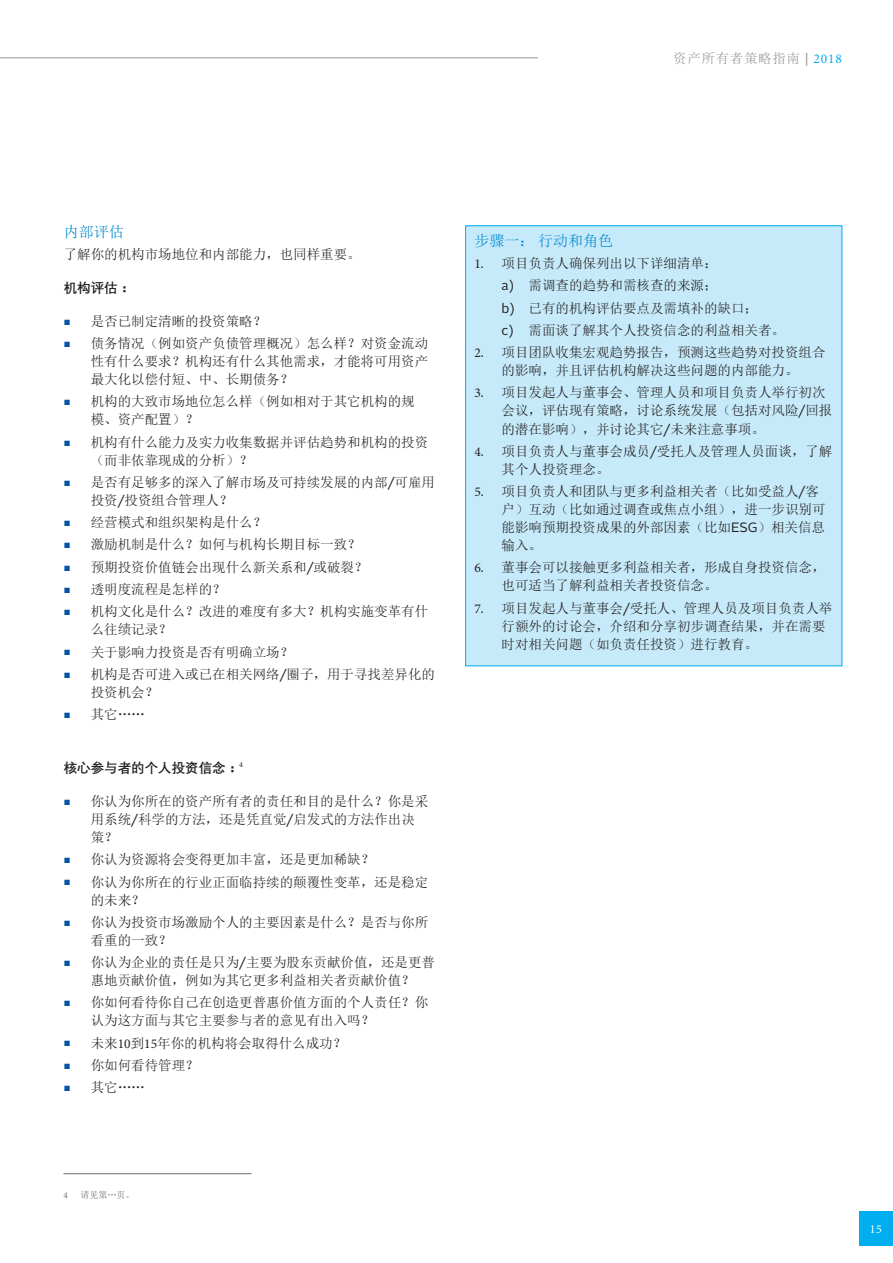
<style>
.page{position:relative;width:893px;height:1263px;background:#fff}
.page>*{position:absolute;margin:0;border:0;box-sizing:border-box;transform-origin:0 0}
._6_Paragraph_SubSub{font:15px "Sim Sun";color:#0087cd}
._2_Body{font:13.5px/18px "Sim Sun";color:#231f20}
._2_Body-2{font:700 13.5px "Deng Xian";color:#231f20}
.t1{font:13.5px "Sim Sun";letter-spacing:.05em;color:#939598}
.t2{font:12px "Minion Pro";color:#fff}
.Notes{font:9px "Sim Sun";color:#6c6d70}
.Notes-2{font:9px "Minion Pro";color:#6c6d70}
.s1{font-family:"Alright Sans"}
.s2{font-family:"Minion Pro";color:#00aeef}
.s3{font-family:"Alright Sans";font-size:7.5px;color:#0154a6}
.s4{font-family:"Minion Pro"}
</style>
<div class="page">
<div style="left:859px;top:1212px;width:34px;height:34px;background:#00aeef"></div>
<hr style="left:0;top:57px;width:538px;height:1px;background:#939598">
<div style="left:466px;top:226px;width:376px;height:440px;background:#c6eafa"></div>
<hr style="left:63px;top:1173px;width:189px;height:1px;background:#6c6d70">
<p class="t1" style="left:673px;top:52px;width:170px">资产所有者策略指南 <span class="s1">|</span> <span class="s2">2018</span></p>
<p class="_6_Paragraph_SubSub" style="left:64px;top:224px;width:61px">内部评估</p>
<p class="_2_Body" style="left:64px;top:245px;width:298px">了解你的机构市场地位和内部能力，也同样重要。</p>
<p class="_2_Body-2" style="left:64px;top:278px;width:69px">机构评估：</p>
<p class="_2_Body" style="left:64px;top:312px;width:204px"><span class="s3">■</span> 是否已制定清晰的投资策略？</p>
<p class="_2_Body" style="left:91px;top:334px;width:339px;text-align:justify;text-indent:-27px"><span class="s3">■</span> 债务情况（例如资产负债管理概况）怎么样？对资金流动性有什么要求？机构还有什么其他需求，才能将可用资产最大化以偿付短、中、长期债务？</p>
<p class="_2_Body" style="left:91px;top:393px;width:326px;text-indent:-27px"><span class="s3">■</span> 机构的大致市场地位怎么样（例如相对于其它机构的规模、资产配置）？</p>
<p class="_2_Body" style="left:91px;top:433px;width:339px;text-indent:-27px"><span class="s3">■</span> 机构有什么能力及实力收集数据并评估趋势和机构的投资（而非依靠现成的分析）？</p>
<p class="_2_Body" style="left:91px;top:473px;width:346px;text-indent:-27px"><span class="s3">■</span> 是否有足够多的深入了解市场及可持续发展的内部<span class="s1">/</span>可雇用投资<span class="s1">/</span>投资组合管理人？</p>
<p class="_2_Body" style="left:64px;top:513px;width:204px"><span class="s3">■</span> 经营模式和组织架构是什么？</p>
<p class="_2_Body" style="left:64px;top:536px;width:298px"><span class="s3">■</span> 激励机制是什么？如何与机构长期目标一致？</p>
<p class="_2_Body" style="left:64px;top:558px;width:305px"><span class="s3">■</span> 预期投资价值链会出现什么新关系和<span class="s1">/</span>或破裂？</p>
<p class="_2_Body" style="left:64px;top:580px;width:163px"><span class="s3">■</span> 透明度流程是怎样的？</p>
<p class="_2_Body" style="left:91px;top:602px;width:339px;text-indent:-27px"><span class="s3">■</span> 机构文化是什么？改进的难度有多大？机构实施变革有什么往绩记录？</p>
<p class="_2_Body" style="left:64px;top:643px;width:231px"><span class="s3">■</span> 关于影响力投资是否有明确立场？</p>
<p class="_2_Body" style="left:91px;top:665px;width:346px;text-indent:-27px"><span class="s3">■</span> 机构是否可进入或已在相关网络<span class="s1">/</span>圈子，用于寻找差异化的投资机会？</p>
<p class="_2_Body" style="left:64px;top:705px;width:82px"><span class="s3">■</span> 其它……</p>
<p class="_2_Body-2" style="left:64px;top:759px;width:181px">核心参与者的个人投资信念：<sup>4</sup></p>
<p class="_2_Body" style="left:91px;top:792px;width:339px;text-indent:-27px"><span class="s3">■</span> 你认为你所在的资产所有者的责任和目的是什么？你是采用系统<span class="s1">/</span>科学的方法，还是凭直觉<span class="s1">/</span>启发式的方法作出决策？</p>
<p class="_2_Body" style="left:64px;top:850px;width:312px"><span class="s3">■</span> 你认为资源将会变得更加丰富，还是更加稀缺？</p>
<p class="_2_Body" style="left:91px;top:873px;width:339px;text-indent:-27px"><span class="s3">■</span> 你认为你所在的行业正面临持续的颠覆性变革，还是稳定的未来？</p>
<p class="_2_Body" style="left:91px;top:913px;width:339px;text-indent:-27px"><span class="s3">■</span> 你认为投资市场激励个人的主要因素是什么？是否与你所看重的一致？</p>
<p class="_2_Body" style="left:64px;top:953px;width:373px;text-align:center"><span class="s3">■</span> 你认为企业的责任是只为<span class="s1">/</span>主要为股东贡献价值，还是更普惠地贡献价值，例如为其它更多利益相关者贡献价值？</p>
<p class="_2_Body" style="left:91px;top:993px;width:339px;text-indent:-27px"><span class="s3">■</span> 你如何看待你自己在创造更普惠价值方面的个人责任？你认为这方面与其它主要参与者的意见有出入吗？</p>
<p class="_2_Body" style="left:64px;top:1034px;width:284px"><span class="s3">■</span> 未来<span class="s4">10</span>到<span class="s4">15</span>年你的机构将会取得什么成功？</p>
<p class="_2_Body" style="left:64px;top:1056px;width:136px"><span class="s3">■</span> 你如何看待管理？</p>
<p class="_2_Body" style="left:64px;top:1078px;width:82px"><span class="s3">■</span> 其它……</p>
<p class="Notes-2" style="left:63px;top:1189px;width:6px">4</p>
<p class="Notes" style="left:80px;top:1190px;width:55px">请见第…页。</p>
<p class="_6_Paragraph_SubSub" style="left:474px;top:233px;width:140px">步骤一：行动和角色</p>
<p class="_2_Body" style="left:474px;top:254px;width:244px"><span class="s4">1</span><span class="s1">.</span> 项目负责人确保列出以下详细清单：</p>
<p class="_2_Body" style="left:501px;top:277px;width:217px"><span class="s1">a)</span> 需调查的趋势和需核查的来源；</p>
<p class="_2_Body" style="left:501px;top:299px;width:258px"><span class="s1">b)</span> 已有的机构评估要点及需填补的缺口；</p>
<p class="_2_Body" style="left:501px;top:321px;width:285px"><span class="s1">c)</span> 需面谈了解其个人投资信念的利益相关者。</p>
<p class="_2_Body" style="left:474px;top:343px;width:352px;text-align:center"><span class="s4">2</span><span class="s1">.</span> 项目团队收集宏观趋势报告，预测这些趋势对投资组合的影响，并且评估机构解决这些问题的内部能力。</p>
<p class="_2_Body" style="left:501px;top:384px;width:332px;text-indent:-27px"><span class="s4">3</span><span class="s1">.</span> 项目发起人与董事会、管理人员和项目负责人举行初次会议，评估现有策略，讨论系统发展（包括对风险<span class="s1">/</span>回报的潜在影响），并讨论其它<span class="s1">/</span>未来注意事项。</p>
<p class="_2_Body" style="left:501px;top:442px;width:332px;text-indent:-27px"><span class="s4">4</span><span class="s1">.</span> 项目负责人与董事会成员<span class="s1">/</span>受托人及管理人员面谈，了解其个人投资理念。</p>
<p class="_2_Body" style="left:501px;top:482px;width:325px;text-indent:-27px"><span class="s4">5</span><span class="s1">.</span> 项目负责人和团队与更多利益相关者（比如受益人<span class="s1">/</span>客户）互动（比如通过调查或焦点小组），进一步识别可能影响预期投资成果的外部因素（比如<span class="s1">ESG</span>）相关信息输入。</p>
<p class="_2_Body" style="left:501px;top:558px;width:325px;text-indent:-27px"><span class="s4">6</span><span class="s1">.</span> 董事会可以接触更多利益相关者，形成自身投资信念，也可适当了解利益相关者投资信念。</p>
<p class="_2_Body" style="left:501px;top:599px;width:332px;text-indent:-27px"><span class="s4">7</span><span class="s1">.</span> 项目发起人与董事会<span class="s1">/</span>受托人、管理人员及项目负责人举行额外的讨论会，介绍和分享初步调查结果，并在需要时对相关问题（如负责任投资）进行教育。</p>
<p class="t2" style="left:870px;top:1221px;width:14px">15</p>
</div>
